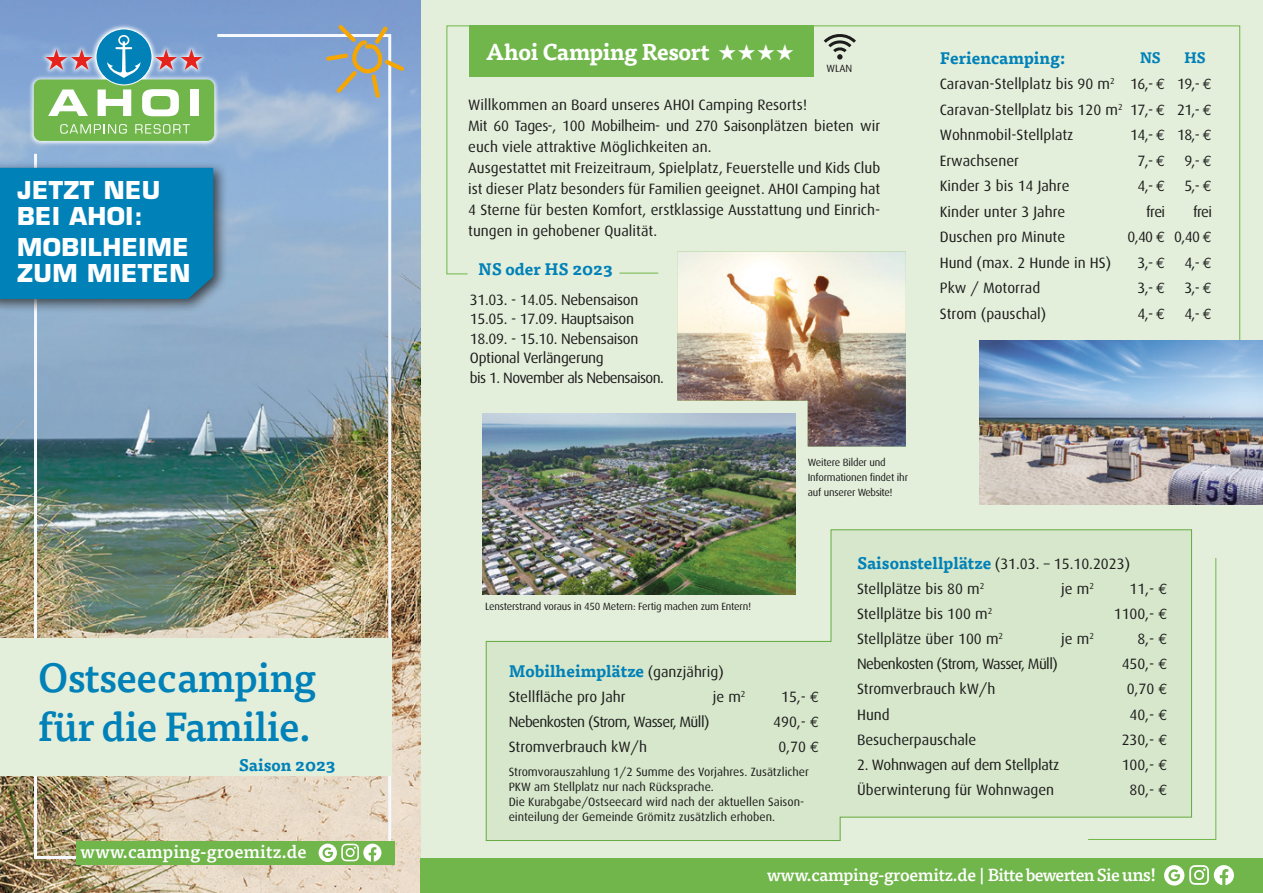
<style>
.page{position:relative;width:1263px;height:893px;background:#e4efdb}
.page>*{position:absolute;margin:0;border:0;box-sizing:border-box;transform-origin:0 0}
.t1{font:500 40.5px/49.2px "Tisa Pro";letter-spacing:-.02em;color:#0081b8}
.t2{font:700 24px/25.5px "Eurostile LT Std";letter-spacing:.02em;color:#fff}
.t3{font:700 22.5px "Tisa Pro";letter-spacing:-.02em;color:#fff}
.t4{font:500 18px "Tisa Pro";color:#fff}
.t5{font:500 17.25px "Tisa Pro";letter-spacing:-.02em;color:#fff}
.t6{font:700 16.5px "Tisa Pro";color:#0081b8}
.t7{font:15px/21px "Dax";color:#1c1c1c}
.t8{font:15px/19.5px "Dax";letter-spacing:-.02em;color:#1c1c1c}
.t9{font:15px "Dax";letter-spacing:-.04em;color:#1c1c1c}
.t10{font:700 15px "Tisa Pro";color:#0081b8}
.t11{font:12px/15px "Dax";color:#1c1c1c}
.t12{font:10.5px/15px "Dax";letter-spacing:-.02em;color:#1c1c1c}
.s1{font-family:"Euro Mono"}
.s2{font-family:"Dax";font-weight:400;font-size:15px;color:#1c1c1c}
.s3{font-family:"Tisa Pro";font-weight:700;font-size:16.5px;color:#0081b8}
.s4{font-size:18px}
</style>
<div class="page">
<img style="left:0;top:0;width:421px;height:893px">
<img style="left:33px;top:33px;width:360px;height:827px">
<div style="left:0;top:639px;width:391px;height:137px;background:#e4efdb"></div>
<svg style="left:29px;top:23px;width:191px;height:124px;background:#8fadd6"></svg>
<div style="left:34px;top:79px;width:180px;height:62px;background:#71b64b;border-radius:7px"></div>
<svg style="left:48px;top:89px;width:40px;height:27px"></svg>
<svg style="left:98px;top:89px;width:33px;height:27px"></svg>
<svg style="left:142px;top:89px;width:37px;height:27px"></svg>
<div style="left:190px;top:89px;width:8px;height:27px;background:#fff"></div>
<svg style="left:60px;top:124px;width:67px;height:10px"></svg>
<svg style="left:135px;top:124px;width:55px;height:10px"></svg>
<svg style="left:155px;top:49px;width:47px;height:21px"></svg>
<svg style="left:46px;top:49px;width:47px;height:21px"></svg>
<div style="left:96px;top:29px;width:56px;height:56px;background:#0081b8;border-radius:50%"></div>
<div style="left:95px;top:28px;width:58px;height:57px;border:1px solid #fff;border-radius:50%"></div>
<svg style="left:107px;top:35px;width:34px;height:43px"></svg>
<div style="left:76px;top:841px;width:319px;height:24px;background:#70b64a"></div>
<svg style="left:319px;top:844px;width:62px;height:18px"></svg>
<div style="left:421px;top:859px;width:842px;height:34px;background:#70b64a"></div>
<svg style="left:1164px;top:865px;width:70px;height:20px"></svg>
<svg style="left:446px;top:25px;width:794px;height:316px"></svg>
<svg style="left:326px;top:25px;width:78px;height:73px;background:#9ba8b3"></svg>
<div style="left:469px;top:26px;width:344px;height:51px;background:#70b64a"></div>
<svg style="left:824px;top:31px;width:32px;height:29px"></svg>
<img style="left:483px;top:413px;width:312px;height:182px">
<svg style="left:485px;top:529px;width:707px;height:312px"></svg>
<img style="left:677px;top:252px;width:229px;height:194px">
<img style="left:979px;top:341px;width:284px;height:163px">
<svg style="left:1087px;top:557px;width:129px;height:283px"></svg>
<hr style="left:619px;top:273px;width:39px;height:1px;background:#70b64a">
<div style="left:0;top:161px;width:228px;height:152px;background:#1c1c1c;opacity:.75"></div>
<div style="left:0;top:168px;width:213px;height:131px;background:#0081b8"></div>
<h2 class="t2" style="left:17px;top:178px;width:145px">JETZT NEU<br>BEI AHOI:</h2>
<h2 class="t2" style="left:17px;top:235px;width:175px">MOBILHEIME<br>ZUM MIETEN</h2>
<h1 class="t1" style="left:38px;top:651px;width:280px">Ostseecamping für die Familie.</h1>
<p class="t6" style="left:239px;top:751px;width:98px">Saison 2023</p>
<p class="t4" style="left:81px;top:838px;width:228px">www.camping-groemitz.de</p>
<h3 class="t3" style="left:486px;top:33px;width:310px">Ahoi Camping Resort ★ ★ ★ ★</h3>
<p class="t12" style="left:826px;top:61px;width:27px">WLAN</p>
<p class="t7" style="left:468px;top:95px;width:414px">Willkommen an Board unseres AHOI Camping Resorts!<br>Mit 60 Tages-, 100 Mobilheim- und 270 Saisonplätzen bieten wir euch viele attraktive Möglichkeiten an.<br>Ausgestattet mit Freizeitraum, Spielplatz, Feuerstelle und Kids Club ist dieser Platz besonders für Familien geeignet. AHOI Camping hat 4 Sterne für besten Komfort, erstklassige Ausstattung und Einrich&shy;tungen in gehobener Qualität.</p>
<p class="t6" style="left:478px;top:255px;width:136px">NS oder HS 2023</p>
<p class="t8" style="left:470px;top:290px;width:196px">31.03. - 14.05. Nebensaison<br>15.05. - 17.09. Hauptsaison<br>18.09. - 15.10. Nebensaison<br>Optional Verlängerung<br>bis 1. November als Nebensaison.</p>
<p class="t12" style="left:808px;top:455px;width:102px">Weitere Bilder und<br>Informationen findet ihr auf unserer Website!</p>
<p class="t6" style="left:940px;top:45px;width:127px">Feriencamping:</p>
<p class="t10" style="left:1140px;top:46px;width:23px">NS</p>
<p class="t10" style="left:1184px;top:46px;width:23px">HS</p>
<p class="t7" style="left:940px;top:71px;width:274px;line-height:25.5px;text-align:justify">Caravan-Stellplatz bis 90 m<sup>2</sup> 16,- <span class="s1">€</span> 19,- <span class="s1">€ </span>Caravan-Stellplatz bis 120 m<sup>2</sup> 17,- <span class="s1">€</span> 21,- <span class="s1">€ </span>Wohnmobil-Stellplatz</p>
<p class="t7" style="left:1130px;top:124px;width:83px">14,- <span class="s1">€</span> 18,- <span class="s1">€</span></p>
<p class="t7" style="left:940px;top:150px;width:81px">Erwachsener</p>
<p class="t7" style="left:1137px;top:150px;width:29px">7,- <span class="s1">€</span></p>
<p class="t7" style="left:1184px;top:150px;width:29px">9,- <span class="s1">€</span></p>
<p class="t7" style="left:940px;top:176px;width:131px">Kinder 3 bis 14 Jahre</p>
<p class="t7" style="left:1137px;top:176px;width:29px">4,- <span class="s1">€</span></p>
<p class="t7" style="left:1184px;top:176px;width:29px">5,- <span class="s1">€</span></p>
<p class="t7" style="left:940px;top:201px;width:127px">Kinder unter 3 Jahre</p>
<p class="t7" style="left:1146px;top:201px;width:20px">frei</p>
<p class="t7" style="left:1193px;top:201px;width:20px">frei</p>
<p class="t7" style="left:940px;top:227px;width:127px">Duschen pro Minute</p>
<p class="t7" style="left:1127px;top:227px;width:86px">0,40 <span class="s1">€</span> 0,40 <span class="s1">€</span></p>
<p class="t7" style="left:940px;top:252px;width:173px">Hund (max. 2 Hunde in HS)</p>
<p class="t7" style="left:1137px;top:252px;width:29px">3,- <span class="s1">€</span></p>
<p class="t7" style="left:1184px;top:252px;width:29px">4,- <span class="s1">€</span></p>
<p class="t7" style="left:940px;top:278px;width:102px">Pkw / Motorrad</p>
<p class="t7" style="left:1137px;top:278px;width:29px">3,- <span class="s1">€</span></p>
<p class="t7" style="left:1184px;top:278px;width:29px">3,- <span class="s1">€</span></p>
<p class="t7" style="left:940px;top:303px;width:108px">Strom (pauschal)</p>
<p class="t7" style="left:1137px;top:303px;width:29px">4,- <span class="s1">€</span></p>
<p class="t7" style="left:1184px;top:303px;width:29px">4,- <span class="s1">€</span></p>
<p class="t12" style="left:485px;top:599px;width:268px">Lensterstrand voraus in 450 Metern: Fertig machen zum Entern!</p>
<p class="t6" style="left:509px;top:658px;width:217px">Mobilheimplätze <span class="s2">(ganzjährig)</span></p>
<p class="t7" style="left:509px;top:686px;width:118px">Stellfläche pro Jahr</p>
<p class="t7" style="left:713px;top:686px;width:34px">je m<sup>2</sup></p>
<p class="t7" style="left:781px;top:686px;width:39px">15,- <span class="s1">€</span></p>
<p class="t9" style="left:509px;top:713px;width:202px">Nebenkosten (Strom, Wasser, Müll)</p>
<p class="t7" style="left:773px;top:711px;width:47px">490,- <span class="s1">€</span></p>
<p class="t7" style="left:509px;top:736px;width:140px">Stromverbrauch kW/h</p>
<p class="t7" style="left:778px;top:736px;width:42px">0,70 <span class="s1">€</span></p>
<p class="t11" style="left:509px;top:765px;width:302px">Stromvorauszahlung 1/2 Summe des Vorjahres. Zusätzlicher PKW am Stellplatz nur nach Rücksprache.<br>Die Kurabgabe/Ostseecard wird nach der aktuellen Saison&shy;einteilung der Gemeinde Grömitz zusätzlich erhoben.</p>
<p class="t7" style="left:857px;top:552px;width:275px;line-height:24.9px"><span class="s3">Saisonstellplätze</span> (31.03. – 15.10.2023)<br>Stellplätze bis 80 m<sup>2</sup></p>
<p class="t7" style="left:1061px;top:579px;width:34px">je m<sup>2</sup></p>
<p class="t7" style="left:1129px;top:579px;width:39px">11,- <span class="s1">€</span></p>
<p class="t7" style="left:857px;top:604px;width:137px">Stellplätze bis 100 m<sup>2</sup></p>
<p class="t7" style="left:1114px;top:604px;width:55px">1100,- <span class="s1">€</span></p>
<p class="t7" style="left:857px;top:629px;width:148px">Stellplätze über 100 m<sup>2</sup></p>
<p class="t7" style="left:1061px;top:629px;width:34px">je m<sup>2</sup></p>
<p class="t7" style="left:1137px;top:629px;width:31px">8,- <span class="s1">€</span></p>
<p class="t9" style="left:857px;top:656px;width:202px">Nebenkosten (Strom, Wasser, Müll)</p>
<p class="t7" style="left:1122px;top:654px;width:47px">450,- <span class="s1">€</span></p>
<p class="t7" style="left:857px;top:679px;width:140px">Stromverbrauch kW/h</p>
<p class="t7" style="left:1127px;top:679px;width:42px">0,70 <span class="s1">€</span></p>
<p class="t7" style="left:857px;top:704px;width:34px">Hund</p>
<p class="t7" style="left:1129px;top:704px;width:39px">40,- <span class="s1">€</span></p>
<p class="t7" style="left:857px;top:729px;width:121px">Besucherpauschale</p>
<p class="t7" style="left:1122px;top:729px;width:47px">230,- <span class="s1">€</span></p>
<p class="t8" style="left:857px;top:755px;width:204px">2. Wohnwagen auf dem Stellplatz</p>
<p class="t7" style="left:1122px;top:754px;width:47px">100,- <span class="s1">€</span></p>
<p class="t7" style="left:857px;top:779px;width:199px">Überwinterung für Wohnwagen</p>
<p class="t7" style="left:1129px;top:779px;width:39px">80,- <span class="s1">€</span></p>
<p class="t5" style="left:767px;top:861px;width:391px">www.camping-groemitz.de | Bitte bewerten Sie <span class="s4">uns!</span></p>
</div>
